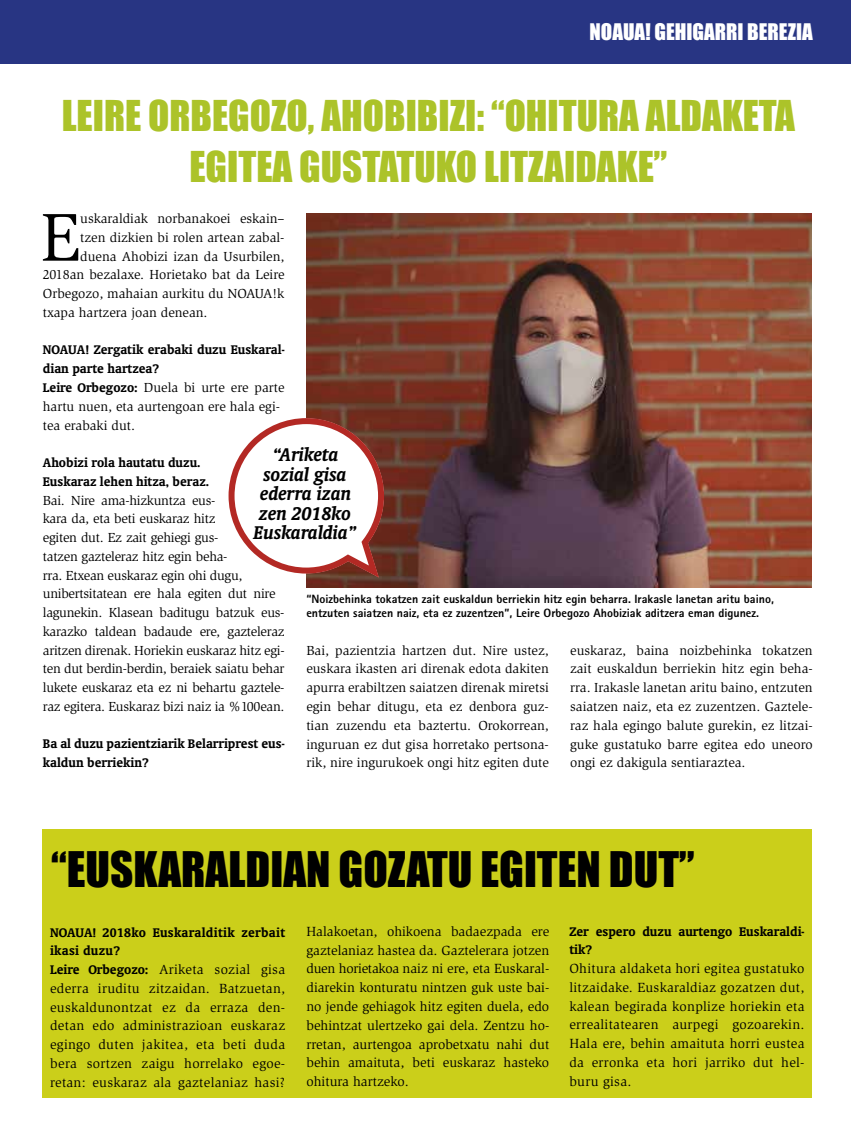
<style>
.page{position:relative;width:851px;height:1140px;background:#fff}
.page>*{position:absolute;margin:0;border:0;box-sizing:border-box;transform-origin:0 0}
.t1{font:69.45px "Slimbach";color:#000}
.t2{font:45px "Impact";color:#000}
.t3{font:39px/51px "Impact";color:#acc329;text-align:center}
.t4{font:italic 700 21px/19.5px "Oranda BT";color:#000;text-align:center}
.t5{font:21px "Impact";color:#fff}
.t6{font:700 14.25px/18.8px "Oranda BT";color:#000}
.t7{font:700 14.25px/18.8px "Oranda BT";letter-spacing:.02em;color:#000}
.t8{font:13.65px/18.8px "Slimbach";letter-spacing:.02em;color:#000;text-align:justify}
.t9{font:13.5px/18.8px "Slimbach";letter-spacing:-.02em;color:#000;text-align:justify}
.t10{font:13.5px/18.8px "Slimbach";color:#000}
.t11{font:800 12px/14.4px "Rotis Sans Serif";color:#000}
.s1{font-family:"Oranda BT";font-weight:700;font-size:14.25px}
</style>
<div class="page">
<div style="left:0;top:0;width:850px;height:64px;background:#283583"></div>
<img style="left:306px;top:213px;width:505px;height:374px">
<svg style="left:228px;top:418px;width:156px;height:159px"></svg>
<div style="left:42px;top:828px;width:769px;height:269px;background:#cbcf1a"></div>
<h3 class="t5" style="left:589px;top:15px;width:225px">NOAUA! GEHIGARRI BEREZIA</h3>
<h3 class="t3" style="left:62px;top:89px;width:734px">LEIRE ORBEGOZO, AHOBIBIZI: “OHITURA ALDAKETA<br>EGITEA GUSTATUKO LITZAIDAKE”</h3>
<h1 class="t1" style="left:40px;top:198px;width:41px">E</h1>
<p class="t10" style="left:80px;top:209px;width:206px">uskaraldiak norbanakoei eskain–</p>
<p class="t10" style="left:80px;top:228px;width:206px">tzen dizkien bi rolen artean zabal-</p>
<p class="t10" style="left:80px;top:247px;width:206px">duena Ahobizi izan da Usurbilen,</p>
<p class="t10" style="left:43px;top:266px;width:243px">2018an bezalaxe. Horietako bat da Leire</p>
<p class="t10" style="left:43px;top:284px;width:243px">Orbegozo, mahaian aurkitu du NOAUA!k</p>
<p class="t10" style="left:43px;top:303px;width:166px">txapa hartzera joan denean.</p>
<p class="t6" style="left:43px;top:340px;width:243px">NOAUA! Zergatik erabaki duzu Euskaral&shy;dian parte hartzea?</p>
<p class="t10" style="left:43px;top:378px;width:243px"><span class="s1">Leire Orbegozo:</span> Duela bi urte ere parte hartu nuen, eta aurtengoan ere hala egi&shy;tea erabaki dut.</p>
<p class="t6" style="left:43px;top:453px;width:168px">Ahobizi rola hautatu duzu.<br>Euskaraz lehen hitza, beraz.</p>
<p class="t9" style="left:43px;top:491px;width:243px;text-align:left">Bai. Nire ama-hizkuntza eus-<br>kara da, eta beti euskaraz hitz<br>egiten dut. Ez zait gehiegi gus-<br>tatzen gazteleraz hitz egin beha-<br>rra. Etxean euskaraz egin ohi dugu, unibertsitatean ere hala egiten dut nire lagunekin. Klasean baditugu batzuk eus&shy;karazko taldean badaude ere, gazteleraz aritzen direnak. Horiekin euskaraz hitz egi&shy;ten dut berdin-berdin, beraiek saiatu behar lukete euskaraz eta ez ni behartu gaztele&shy;raz egitera. Euskaraz bizi naiz ia %100ean.</p>
<p class="t6" style="left:43px;top:734px;width:243px">Ba al duzu pazientziarik Belarriprest eus&shy;kaldun berriekin?</p>
<h3 class="t4" style="left:253px;top:444px;width:105px">“Ariketa sozial gisa ederra izan zen 2018ko<br>Euskaraldia”</h3>
<p class="t11" style="left:306px;top:591px;width:469px">“Noizbehinka tokatzen zait euskaldun berriekin hitz egin beharra. Irakasle lanetan aritu baino, entzuten saiatzen naiz, eta ez zuzentzen”, Leire Orbegozo Ahobiziak aditzera eman digunez.</p>
<p class="t9" style="left:306px;top:641px;width:244px">Bai, pazientzia hartzen dut. Nire ustez, euskara ikasten ari direnak edota dakiten apurra erabiltzen saiatzen direnak miretsi egin behar ditugu, eta ez denbora guz&shy;tian zuzendu eta baztertu. Orokorrean, inguruan ez dut gisa horretako pertsona&shy;rik, nire ingurukoek ongi hitz egiten dute</p>
<p class="t9" style="left:570px;top:641px;width:244px">euskaraz, baina noizbehinka tokatzen zait euskaldun berriekin hitz egin beha&shy;rra. Irakasle lanetan aritu baino, entzuten saiatzen naiz, eta ez zuzentzen. Gaztele&shy;raz hala egingo balute gurekin, ez litzai&shy;guke gustatuko barre egitea edo uneoro ongi ez dakigula sentiaraztea.</p>
<h2 class="t2" style="left:51px;top:834px;width:645px">“EUSKARALDIAN GOZATU EGITEN DUT”</h2>
<p class="t7" style="left:50px;top:922px;width:236px">NOAUA! 2018ko Euskaralditik zerbait ikasi duzu?</p>
<p class="t8" style="left:50px;top:960px;width:236px"><span class="s1">Leire Orbegozo:</span> Ariketa sozial gisa ederra iruditu zitzaidan. Batzuetan, euskaldunontzat ez da erraza den&shy;detan edo administrazioan euskaraz egingo duten jakitea, eta beti duda bera sortzen zaigu horrelako egoe&shy;retan: euskaraz ala gaztelaniaz hasi?</p>
<p class="t8" style="left:306px;top:922px;width:244px">Halakoetan, ohikoena badaezpada ere gaztelaniaz hastea da. Gaztelerara jotzen duen horietakoa naiz ni ere, eta Euskaral&shy;diarekin konturatu nintzen guk uste bai&shy;no jende gehiagok hitz egiten duela, edo behintzat ulertzeko gai dela. Zentzu ho&shy;rretan, aurtengoa aprobetxatu nahi dut behin amaituta, beti euskaraz hasteko ohitura hartzeko.</p>
<p class="t6" style="left:569px;top:921px;width:236px">Zer espero duzu aurtengo Euskaraldi&shy;tik?</p>
<p class="t8" style="left:569px;top:959px;width:236px">Ohitura aldaketa hori egitea gustatuko litzaidake. Euskaraldiaz gozatzen dut, kalean begirada konplize horiekin eta errealitatearen aurpegi gozoarekin.<br>Hala ere, behin amaituta horri eustea da erronka eta hori jarriko dut hel&shy;buru gisa.</p>
</div>
